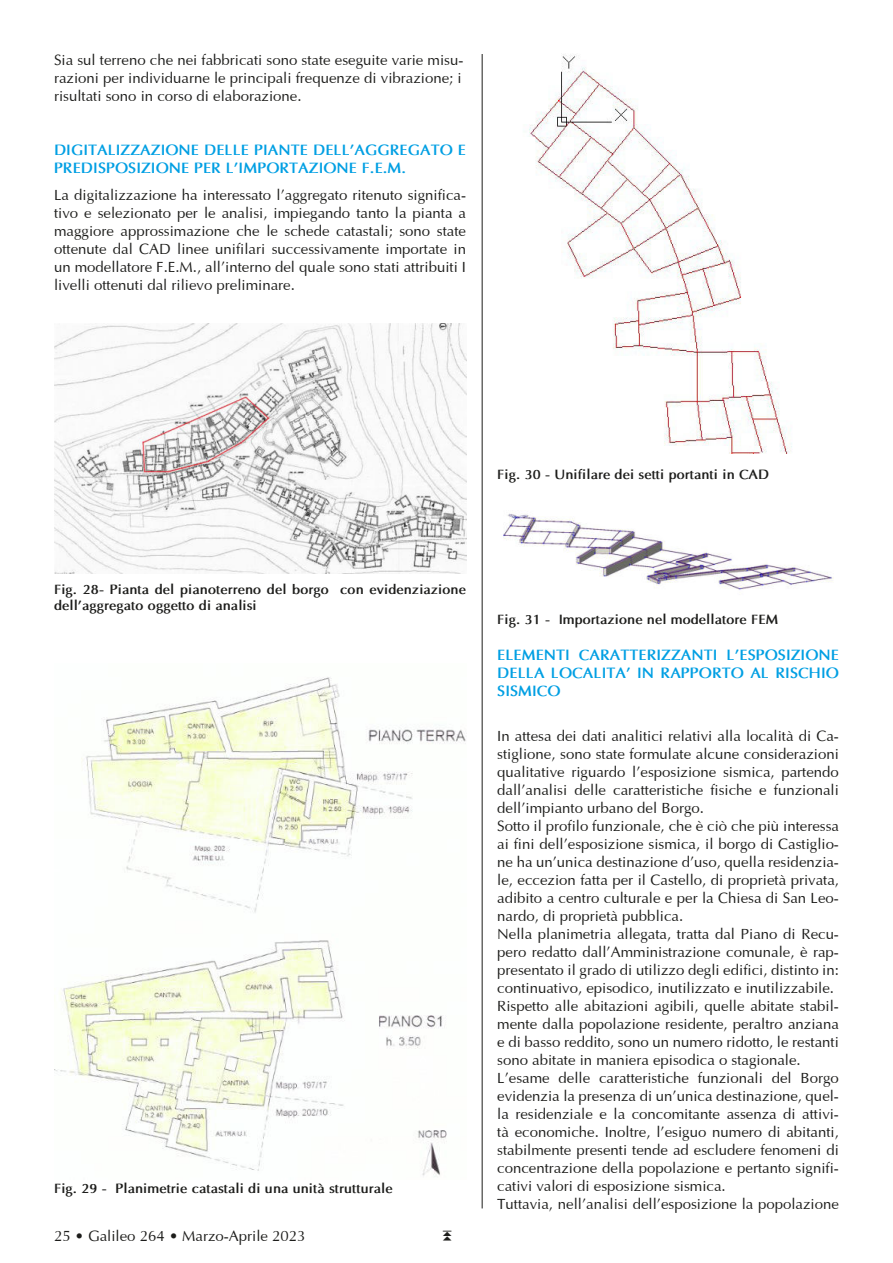
<style>
.page{position:relative;width:893px;height:1263px;background:#fff}
.page>*{position:absolute;margin:0;border:0;box-sizing:border-box;transform-origin:0 0}
.t1{font:15px/18px "Optima";color:#1d1d1b;text-align:justify}
.t2{font:700 15px/18px "Optima";color:#009fe3}
.t3{font:700 13.5px/16.2px "Optima";color:#1d1d1b}
</style>
<div class="page">
<img style="left:54px;top:323px;width:412px;height:250px">
<img style="left:54px;top:677px;width:412px;height:500px">
<img style="left:529px;top:54px;width:263px;height:400px">
<img style="left:503px;top:513px;width:331px;height:77px">
<hr style="left:482px;top:54px;width:1px;height:1154px;background:#1d1d1b">
<p class="t1" style="left:54px;top:53px;width:411px">Sia sul terreno che nei fabbricati sono state eseguite varie misu&shy;razioni per individuarne le principali frequenze di vibrazione; i risultati sono in corso di elaborazione.</p>
<p class="t2" style="left:54px;top:142px;width:414px">DIGITALIZZAZIONE DELLE PIANTE DELL’AGGREGATO E<br>PREDISPOSIZIONE PER L’IMPORTAZIONE F.E.M.</p>
<p class="t1" style="left:54px;top:187px;width:414px">La digitalizzazione ha interessato l’aggregato ritenuto significa&shy;tivo e selezionato per le analisi, impiegando tanto la pianta a maggiore approssimazione che le schede catastali; sono state ottenute dal CAD linee unifilari successivamente importate in un modellatore F.E.M., all’interno del quale sono stati attribuiti I livelli ottenuti dal rilievo preliminare.</p>
<p class="t3" style="left:497px;top:467px;width:274px">Fig. 30 - Unifilare dei setti portanti in CAD</p>
<p class="t3" style="left:54px;top:582px;width:414px">Fig. 28- Pianta del pianoterreno del borgo con evidenziazione dell’aggregato oggetto di analisi</p>
<p class="t3" style="left:54px;top:1182px;width:340px">Fig. 29 - Planimetrie catastali di una unità strutturale</p>
<p class="t1" style="left:54px;top:1228px;width:253px">25 • Galileo 264 • Marzo-Aprile 2023</p>
<p class="t3" style="left:497px;top:613px;width:283px">Fig. 31 - Importazione nel modellatore FEM</p>
<p class="t2" style="left:497px;top:648px;width:343px;text-align:justify">ELEMENTI CARATTERIZZANTI L’ESPOSIZIONE DELLA LOCALITA’ IN RAPPORTO AL RISCHIO SISMICO</p>
<p class="t1" style="left:497px;top:728px;width:343px;text-align:left">In attesa dei dati analitici relativi alla località di Ca&shy;stiglione, sono state formulate alcune considerazioni qualitative riguardo l’esposizione sismica, partendo dall’analisi delle caratteristiche fisiche e funzionali dell’impianto urbano del Borgo.<br>Sotto il profilo funzionale, che è ciò che più interessa ai fini dell’esposizione sismica, il borgo di Castiglio&shy;ne ha un’unica destinazione d’uso, quella residenzia&shy;le, eccezion fatta per il Castello, di proprietà privata, adibito a centro culturale e per la Chiesa di San Leo&shy;nardo, di proprietà pubblica.<br>Nella planimetria allegata, tratta dal Piano di Recu&shy;pero redatto dall’Amministrazione comunale, è rap&shy;presentato il grado di utilizzo degli edifici, distinto in: continuativo, episodico, inutilizzato e inutilizzabile.<br>Rispetto alle abitazioni agibili, quelle abitate stabil&shy;mente dalla popolazione residente, peraltro anziana e di basso reddito, sono un numero ridotto, le restanti sono abitate in maniera episodica o stagionale.<br>L’esame delle caratteristiche funzionali del Borgo evidenzia la presenza di un’unica destinazione, quel&shy;la residenziale e la concomitante assenza di attivi&shy;tà economiche. Inoltre, l’esiguo numero di abitanti, stabilmente presenti tende ad escludere fenomeni di concentrazione della popolazione e pertanto signifi&shy;cativi valori di esposizione sismica.<br>Tuttavia, nell’analisi dell’esposizione la popolazione</p>
</div>
